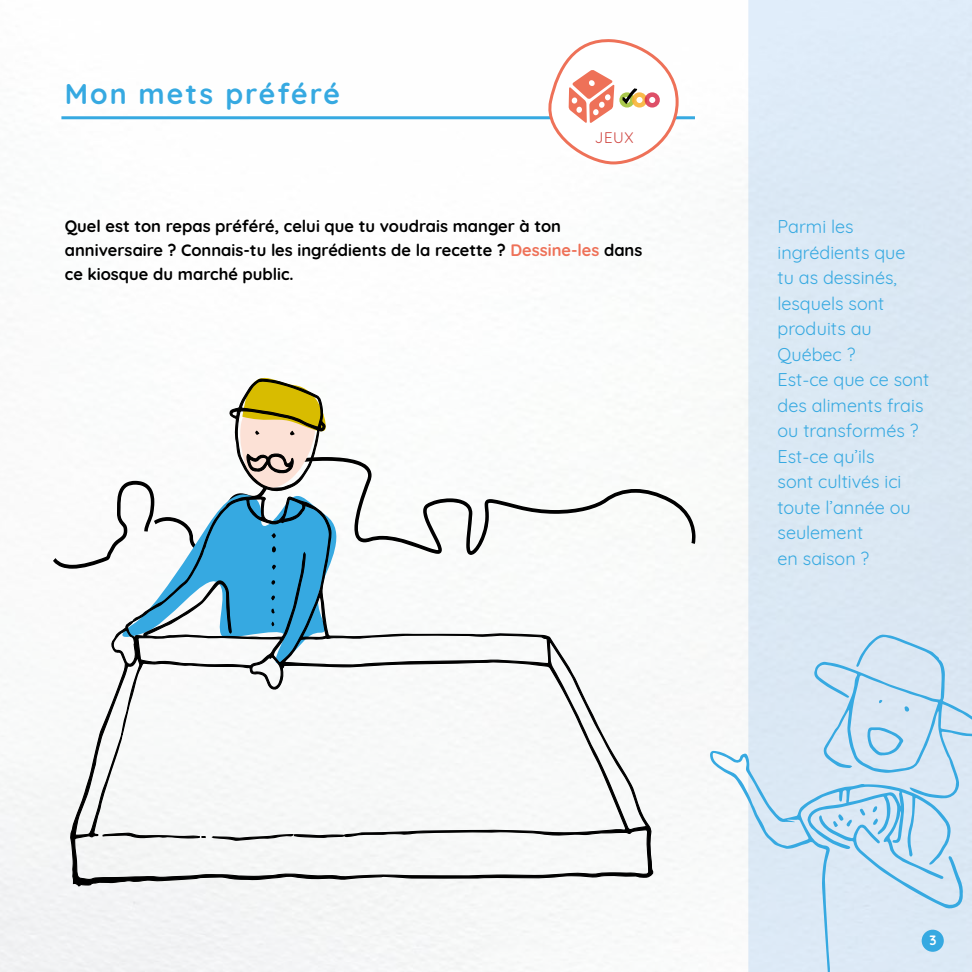
<style>
.page{position:relative;width:972px;height:972px;background:#fff}
.page>*{position:absolute;margin:0;border:0;box-sizing:border-box;transform-origin:0 0}
.t1{font:700 28.5px "Quicksand";letter-spacing:.07em;color:#36a9e1}
.t2{font:18px/25.5px "Quicksand";color:#36a9e1}
.t3{font:700 16.5px/24px "Quicksand";color:#000}
.t4{font:15px "Quicksand";color:#cf4641}
.t5{font:700 13.5px "Quicksand";color:#fff}
.s1{color:#ee7158}
</style>
<div class="page">
<hr style="left:61px;top:116px;width:634px;height:3px;background:#36a9e1">
<div style="left:748px;top:0;width:224px;height:972px;background:#dbe8f4"></div>
<svg style="left:52px;top:480px;width:17px;height:89px"></svg>
<svg style="left:654px;top:456px;width:42px;height:100px"></svg>
<svg style="left:69px;top:432px;width:585px;height:512px"></svg>
<svg style="left:272px;top:545px;width:5px;height:8px"></svg>
<svg style="left:272px;top:533px;width:4px;height:5px"></svg>
<svg style="left:272px;top:565px;width:4px;height:5px"></svg>
<svg style="left:270px;top:580px;width:6px;height:4px"></svg>
<svg style="left:270px;top:595px;width:6px;height:7px"></svg>
<svg style="left:270px;top:608px;width:5px;height:5px"></svg>
<svg style="left:228px;top:358px;width:99px;height:133px"></svg>
<svg style="left:271px;top:622px;width:3px;height:4px"></svg>
<svg style="left:102px;top:832px;width:244px;height:10px"></svg>
<svg style="left:544px;top:39px;width:136px;height:127px"></svg>
<svg style="left:710px;top:751px;width:241px;height:221px;fill:#dce9f6"></svg>
<svg style="left:819px;top:806px;width:144px;height:103px"></svg>
<svg style="left:814px;top:634px;width:158px;height:165px"></svg>
<h1 class="t1" style="left:65px;top:70px;width:277px">Mon mets préféré</h1>
<p class="t4" style="left:595px;top:126px;width:40px">JEUX</p>
<p class="t3" style="left:65px;top:212px;width:579px">Quel est ton repas préféré, celui que tu voudrais manger à ton anniversaire ? Connais-tu les ingrédients de la recette ? <span class="s1">Dessine-les</span> dans ce kiosque du marché public.</p>
<p class="t2" style="left:778px;top:212px;width:153px">Parmi les ingrédients que<br>tu as dessinés, lesquels sont produits au<br>Québec ?<br>Est-ce que ce sont des aliments frais ou transformés ?<br>Est-ce qu’ils<br>sont cultivés ici toute l’année ou seulement<br>en saison ?</p>
<p class="t5" style="left:930px;top:929px;width:9px">3</p>
</div>
